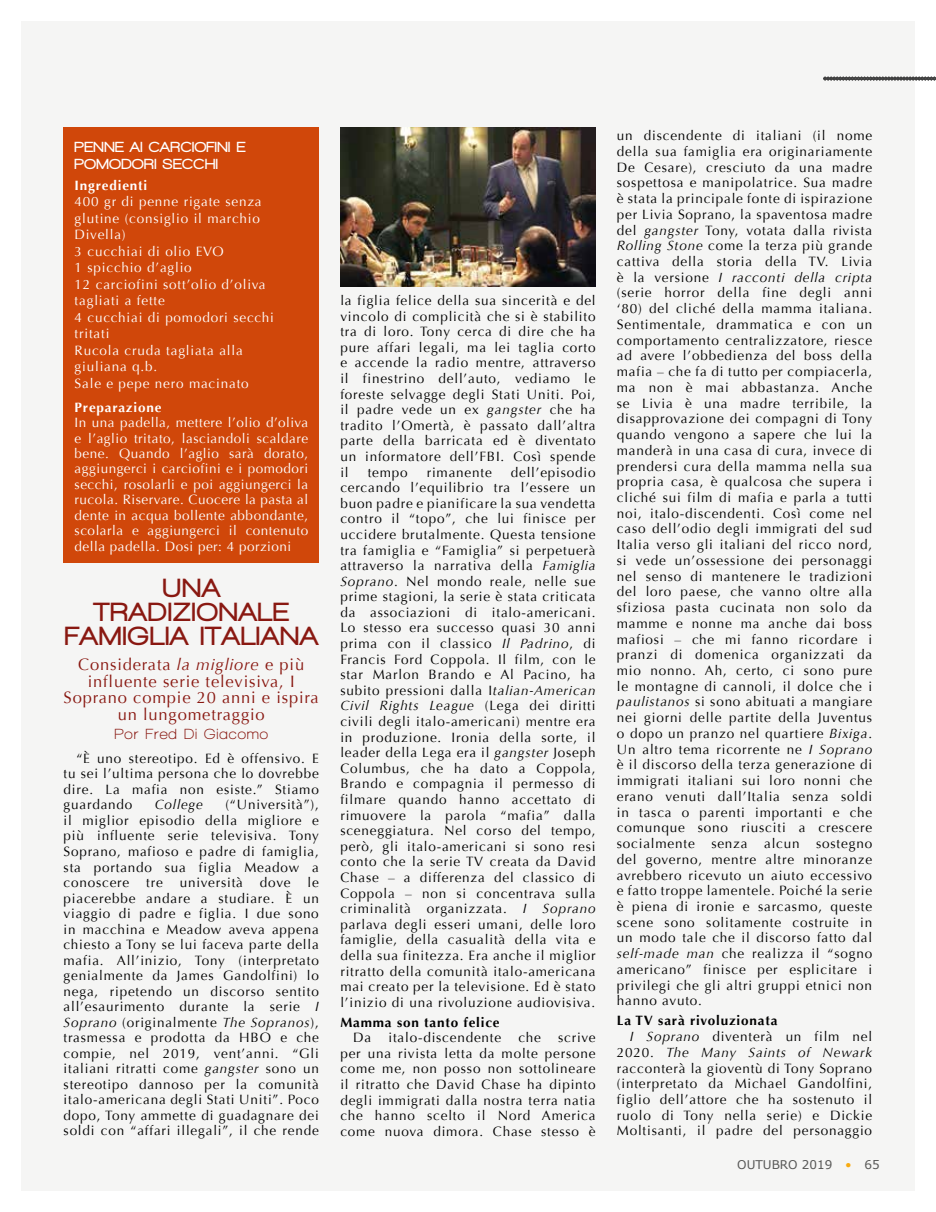
<style>
.page{position:relative;width:936px;height:1212px;background:#fff}
.page>*{position:absolute;margin:0;border:0;box-sizing:border-box;transform-origin:0 0}
.t1{font:900 27px/24px "Walkway";letter-spacing:.06em;color:#891811;text-align:center}
.t2{font:16.5px/16.5px "Optima";letter-spacing:.05em;color:#891811;text-align:center}
.t3{font:900 15px/16.5px "Walkway";letter-spacing:.04em;color:#fff}
.t4{font:700 15px "Walkway";letter-spacing:.06em;color:#891811}
.t5{font:13.5px/15.6px "Optima";letter-spacing:.06em;color:#000;text-align:justify}
.t6{font:13.5px/16.5px "Optima";letter-spacing:.06em;color:#fff}
.t7{font:700 13.5px "Optima";letter-spacing:.06em;color:#000}
.t8{font:italic 13.5px "Optima";letter-spacing:.06em;color:#000}
.t9{font:700 13.5px "Optima";letter-spacing:.06em;color:#fff}
.t10{font:12px "MS Reference Sans Serif";color:#575756}
.s1{font-style:italic}
.s2{font-style:normal}
.s3{color:#f8ab10}
</style>
<div class="page">
<div style="left:21px;top:21px;width:893px;height:1170px;background:#f5f5f4"></div>
<svg style="left:823px;top:77px;width:113px;height:4px"></svg>
<div style="left:64px;top:128px;width:255px;height:435px;background:#d0470a"></div>
<img style="left:340px;top:128px;width:255px;height:158px">
<p class="t3" style="left:75px;top:139px;width:172px">PENNE AI CARCIOFINI E<br>POMODORI SECCHI</p>
<p class="t9" style="left:75px;top:177px;width:74px">Ingredienti</p>
<p class="t6" style="left:75px;top:194px;width:201px">400 gr di penne rigate senza glutine (consiglio il marchio<br>Divella)<br>3 cucchiai di olio EVO<br>1 spicchio d’aglio<br>12 carciofini sott’olio d’oliva tagliati a fette<br>4 cucchiai di pomodori secchi tritati<br>Rucola cruda tagliata alla giuliana q.b.<br>Sale e pepe nero macinato</p>
<p class="t9" style="left:75px;top:399px;width:88px">Preparazione</p>
<p class="t6" style="left:75px;top:415px;width:235px;line-height:15.5px;text-align:justify">In una padella, mettere l’olio d’oliva e l’aglio tritato, lasciandoli scaldare bene. Quando l’aglio sarà dorato, aggiungerci i carciofini e i pomodori secchi, rosolarli e poi aggiungerci la rucola. Riservare. Cuocere la pasta al dente in acqua bollente abbondante, scolarla e aggiungerci il contenuto della padella. Dosi per: 4 porzioni</p>
<h1 class="t1" style="left:65px;top:576px;width:254px">UNA<br>TRADIZIONALE<br>FAMIGLIA ITALIANA</h1>
<p class="t2" style="left:64px;top:657px;width:257px">Considerata <span class="s1">la migliore</span> e più influente serie televisiva, I<br>Soprano compie 20 anni e ispira un lungometraggio</p>
<p class="t4" style="left:114px;top:726px;width:155px">Por Fred Di Giacomo</p>
<p class="t5" style="left:64px;top:750px;width:257px;text-indent:13px">“È uno stereotipo. Ed è offensivo. E tu sei l’ultima persona che lo dovrebbe dire. La mafia non esiste.” Stiamo guardando</p>
<p class="t8" style="left:155px;top:797px;width:50px">College</p>
<p class="t5" style="left:64px;top:797px;width:257px;text-indent:162px">(“Università”), il miglior episodio della migliore e più influente serie televisiva. Tony Soprano, mafioso e padre di famiglia, sta portando sua figlia Meadow a conoscere</p>
<p class="t5" style="left:64px;top:875px;width:257px;text-indent:244px">le piacerebbe andare a studiare. È un viaggio di padre e figlia. I due sono in macchina e Meadow aveva appena chiesto a Tony se lui faceva parte della mafia. All’inizio, Tony (interpretato genialmente da James Gandolfini) lo nega, ripetendo un discorso sentito all’esaurimento durante la serie <span class="s1">I Soprano</span> (originalmente <span class="s1">The Sopranos</span>), trasmessa e prodotta da HBO e che compie, nel 2019, vent’anni. “Gli italiani ritratti come <span class="s1">gangster</span> sono un stereotipo dannoso per la comunità italo-americana degli Stati Uniti”. Poco dopo, Tony ammette di guadagnare dei soldi con “affari illegali”, il che rende</p>
<p class="t5" style="left:146px;top:875px;width:18px">tre</p>
<p class="t5" style="left:180px;top:875px;width:65px">università</p>
<p class="t5" style="left:260px;top:875px;width:32px">dove</p>
<p class="t5" style="left:340px;top:293px;width:257px">la figlia felice della sua sincerità e del vincolo di complicità che si è stabilito tra di loro. Tony cerca di dire che ha pure affari legali, ma lei taglia corto e accende la radio mentre, attraverso il finestrino dell’auto, vediamo le foreste selvagge degli Stati Uniti. Poi, il padre vede un ex <span class="s1">gangster</span> che ha tradito l’Omertà, è passato dall’altra parte della barricata ed è diventato un informatore dell’FBI. Così spende il</p>
<p class="t5" style="left:340px;top:464px;width:257px;text-indent:170px">dell’episodio cercando l’equilibrio tra l’essere un buon padre e pianificare la sua vendetta contro il “topo”, che lui finisce per uccidere brutalmente. Questa tensione tra famiglia e “Famiglia” si perpetuerà attraverso la narrativa della <span class="s1">Famiglia Soprano</span>. Nel mondo reale, nelle sue prime stagioni, la serie è stata criticata da associazioni di italo-americani.<br>Lo stesso era successo quasi 30 anni prima con il classico <span class="s1">Il Padrino</span>, di Francis Ford Coppola. Il film, con le star Marlon Brando e Al Pacino, ha subito pressioni dalla I<span class="s1">talian-American Civil Rights League</span> (Lega dei diritti civili degli italo-americani) mentre era in produzione. Ironia della sorte, il leader della Lega era il <span class="s1">gangster</span> Joseph Columbus, che ha dato a Coppola, Brando e compagnia il permesso di filmare quando hanno accettato di rimuovere la parola “mafia” dalla sceneggiatura. Nel corso del tempo, però, gli italo-americani si sono resi conto che la serie TV creata da David Chase – a differenza del classico di Coppola – non si concentrava sulla criminalità organizzata. <span class="s1">I Soprano </span>parlava degli esseri umani, delle loro famiglie, della casualità della vita e della sua finitezza. Era anche il miglior ritratto della comunità italo-americana mai creato per la televisione. Ed è stato l’inizio di una rivoluzione audiovisiva.</p>
<p class="t7" style="left:340px;top:1014px;width:161px">Mamma son tanto felice</p>
<p class="t5" style="left:353px;top:1030px;width:20px">Da</p>
<p class="t5" style="left:388px;top:1030px;width:114px">italo-discendente</p>
<p class="t5" style="left:518px;top:1030px;width:24px">che</p>
<p class="t5" style="left:367px;top:464px;width:42px">tempo</p>
<p class="t5" style="left:427px;top:464px;width:66px">rimanente</p>
<p class="t5" style="left:340px;top:1030px;width:257px;text-indent:218px">scrive per una rivista letta da molte persone come me, non posso non sottolineare il ritratto che David Chase ha dipinto degli immigrati dalla nostra terra natia che hanno scelto il Nord America come nuova dimora. Chase stesso è</p>
<p class="t5" style="left:617px;top:128px;width:257px">un discendente di italiani (il nome della sua famiglia era originariamente De Cesare), cresciuto da una madre sospettosa e manipolatrice. Sua madre è stata la principale fonte di ispirazione per Livia Soprano, la spaventosa madre del <span class="s1">gangster</span> Tony, votata dalla rivista <span class="s1">Rolling Stone</span> come la terza più grande cattiva della storia della TV. Livia è la versione <span class="s1">I racconti della cripta </span>(serie horror della fine degli anni ‘80) del cliché della mamma italiana.<br>Sentimentale, drammatica e con un comportamento centralizzatore, riesce ad avere l’obbedienza del boss della mafia – che fa di tutto per compiacerla, ma non è mai abbastanza. Anche se Livia è una madre terribile, la disapprovazione dei compagni di Tony quando vengono a sapere che lui la manderà in una casa di cura, invece di prendersi cura della mamma nella sua propria casa, è qualcosa che supera i cliché sui film di mafia e parla a tutti noi, italo-discendenti. Così come nel caso dell’odio degli immigrati del sud Italia verso gli italiani del ricco nord, si vede un’ossessione dei personaggi nel senso di mantenere le tradizioni del loro paese, che vanno oltre alla sfiziosa pasta cucinata non solo da mamme e nonne ma anche dai boss mafiosi – che mi fanno ricordare i pranzi di domenica organizzati da mio nonno. Ah, certo, ci sono pure le montagne di cannoli, il dolce che i <span class="s1">paulistanos</span> si sono abituati a mangiare nei giorni delle partite della Juventus o dopo un pranzo nel quartiere <span class="s1">Bixiga</span>.<br>Un altro tema ricorrente ne <span class="s1">I Soprano </span>è il discorso della terza generazione di immigrati italiani sui loro nonni che erano venuti dall’Italia senza soldi in tasca o parenti importanti e che comunque sono riusciti a crescere socialmente senza alcun sostegno del governo, mentre altre minoranze avrebbero ricevuto un aiuto eccessivo e fatto troppe lamentele. Poiché la serie è piena di ironie e sarcasmo, queste scene sono solitamente costruite in un modo tale che il discorso fatto dal <span class="s1">self-made man</span> che realizza il “sogno americano” finisce per esplicitare i privilegi che gli altri gruppi etnici non hanno avuto.</p>
<p class="t7" style="left:617px;top:1013px;width:162px">La TV sarà rivoluzionata</p>
<p class="t5" style="left:629px;top:1029px;width:244px"><span class="s1">I Soprano</span> diventerà un film nel</p>
<p class="t8" style="left:617px;top:1044px;width:257px"><span class="s2">2020.</span> The Many Saints of Newark</p>
<p class="t5" style="left:617px;top:1060px;width:257px">racconterà la gioventù di Tony Soprano</p>
<p class="t5" style="left:617px;top:1076px;width:257px">(interpretato da Michael Gandolfini,</p>
<p class="t5" style="left:617px;top:1092px;width:257px">figlio dell’attore che ha sostenuto il</p>
<p class="t5" style="left:617px;top:1107px;width:257px">ruolo di Tony nella serie) e Dickie</p>
<p class="t5" style="left:617px;top:1123px;width:257px">Moltisanti, il padre del personaggio</p>
<p class="t10" style="left:737px;top:1157px;width:144px">OUTUBRO 2019 <span class="s3">•</span> 65</p>
</div>
